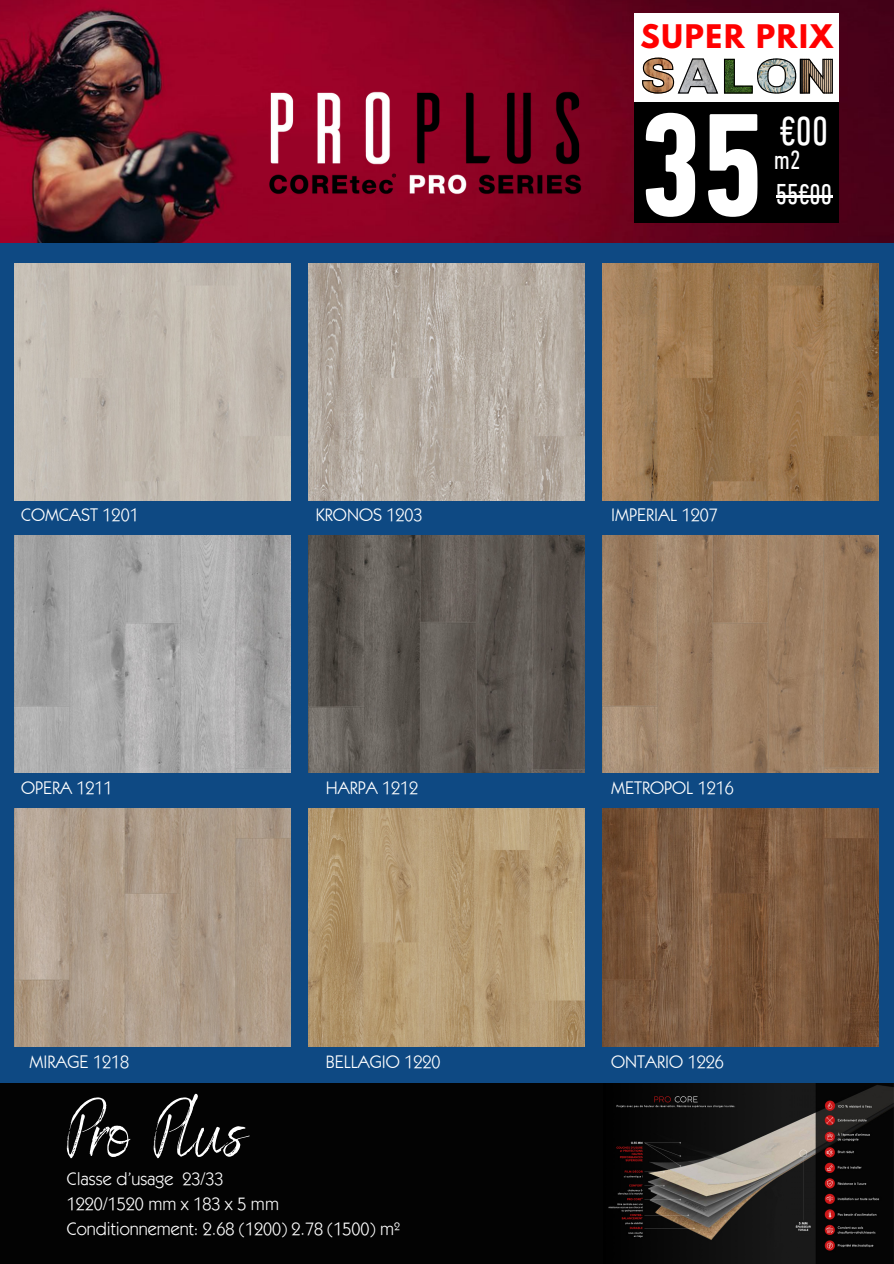
<style>
.page{position:relative;width:894px;height:1264px;background:#fff}
.page>*{position:absolute;margin:0;border:0;box-sizing:border-box;transform-origin:0 0}
.t1{font:700 condensed 148.95px "DIN Next LT Pro";color:#fff}
.t2{font:78px "Benedict";color:#fff}
.t3{font:condensed 41.55px "DIN Next LT Pro";color:#fff}
.t4{font:condensed 29.1px "DIN Next LT Pro";color:#fff}
.t5{font:700 28.8px "League Spartan";letter-spacing:.06em;color:#f00}
.t6{font:condensed 27px "DIN Next LT Pro";color:#fff}
.t7{font:18px/24.8px "ITC Kabel Std";color:#fff}
</style>
<div class="page">
<div style="left:0;top:0;width:893px;height:1263px;background:#0e4983"></div>
<img style="left:0;top:0;width:893px;height:242px">
<img style="left:239px;top:69px;width:371px;height:144px">
<img style="left:15px;top:263px;width:276px;height:237px">
<img style="left:309px;top:263px;width:275px;height:237px">
<img style="left:602px;top:263px;width:276px;height:237px">
<img style="left:15px;top:535px;width:276px;height:237px">
<img style="left:309px;top:535px;width:275px;height:237px">
<img style="left:602px;top:535px;width:276px;height:237px">
<img style="left:15px;top:809px;width:276px;height:237px">
<img style="left:602px;top:809px;width:276px;height:237px">
<img style="left:309px;top:809px;width:275px;height:237px">
<img style="left:602px;top:1083px;width:291px;height:180px">
<div style="left:0;top:1083px;width:602px;height:180px;background:#030303"></div>
<div style="left:634px;top:101px;width:204px;height:122px;background:#000"></div>
<div style="left:634px;top:13px;width:205px;height:89px;background:#fff"></div>
<img style="left:642px;top:58px;width:190px;height:36px">
<hr style="left:775px;top:195px;width:56px;height:2px;background:#fff">
<h3 class="t5" style="left:640px;top:22px;width:194px">SUPER PRIX</h3>
<h1 class="t1" style="left:639px;top:104px;width:125px">35</h1>
<h3 class="t3" style="left:779px;top:113px;width:50px">€00</h3>
<h3 class="t6" style="left:773px;top:148px;width:28px">m2</h3>
<h3 class="t4" style="left:775px;top:182px;width:58px">55€00</h3>
<p class="t7" style="left:21px;top:505px;width:119px">COMCAST 1201</p>
<p class="t7" style="left:316px;top:505px;width:108px">KRONOS 1203</p>
<p class="t7" style="left:611px;top:505px;width:108px">IMPERIAL 1207</p>
<p class="t7" style="left:21px;top:777px;width:93px">OPERA 1211</p>
<p class="t7" style="left:325px;top:777px;width:94px">HARPA 1212</p>
<p class="t7" style="left:611px;top:777px;width:124px">METROPOL 1216</p>
<p class="t7" style="left:30px;top:1051px;width:101px">MIRAGE 1218</p>
<p class="t7" style="left:325px;top:1051px;width:116px">BELLAGIO 1220</p>
<p class="t7" style="left:611px;top:1051px;width:114px">ONTARIO 1226</p>
<h2 class="t2" style="left:67px;top:1081px;width:179px">Pro Plus</h2>
<p class="t7" style="left:67px;top:1168px;width:334px">Classe d’usage 23/33<br>1220/1520 mm x 183 x 5 mm<br>Conditionnement: 2.68 (1200) 2.78 (1500) m²</p>
</div>
